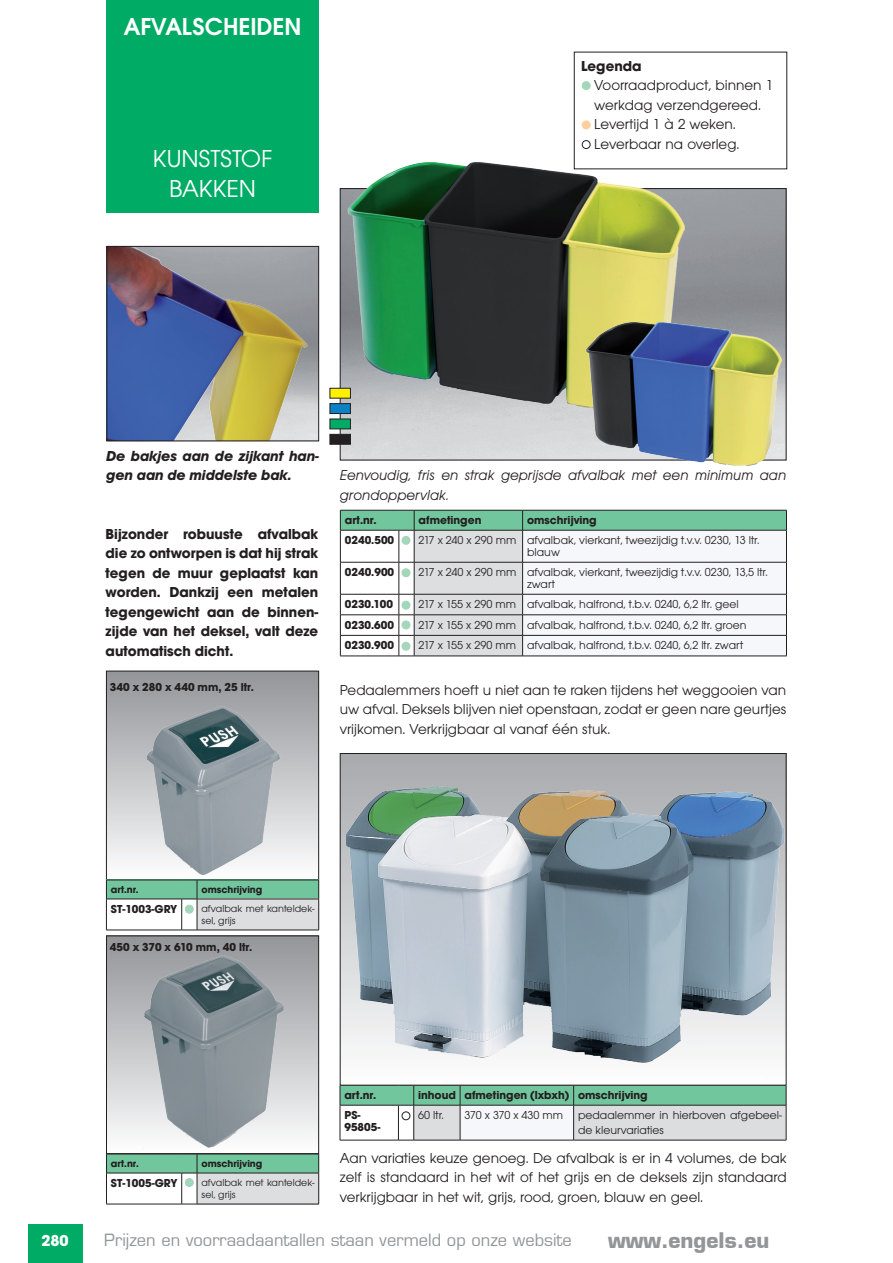
<style>
.page{position:relative;width:893px;height:1263px;background:#fff}
.page>*{position:absolute;margin:0;border:0;box-sizing:border-box;transform-origin:0 0}
.blokteksten_onderkan{font:25.5px "Avant Garde Gothic Itc T";color:#fff}
.blokteksten_bovenkan{font:600 25.5px "Avant Garde Gothic Itc T";color:#fff}
.t1{font:700 21px "Eurostile";color:#939598}
.t2{font:16.5px "Eurostile";color:#939598}
.t3{font:700 16.5px "Avant Garde Gothic Itc T";color:#fff}
.platte_tekst{font:15px/19.5px "Avant Garde Gothic Itc T";color:#231f20;text-align:justify}
.platte_tekst_bold{font:700 15px/19.5px "Avant Garde Gothic Itc T";color:#231f20;text-align:justify}
.ondertitel{font:italic 15px/19.5px "Avant Garde Gothic Itc T";color:#231f20}
.ondertitel_bold{font:italic 700 15px/19.5px "Avant Garde Gothic Itc T";color:#231f20}
.platte_tekst-2{font:700 15px "Avant Garde Gothic Itc T";color:#231f20}
.tabel_tekst{font:12px/12px "Avant Garde Gothic Itc T";color:#231f20}
.tabel_kop{font:700 12px "Avant Garde Gothic Itc T";color:#231f20}
.artikelnr{font:700 12px/12px "Avant Garde Gothic Itc T";color:#231f20}
.tabel_tekst-2{font:700 12px "Avant Garde Gothic Itc T";color:#231f20}
.tabel_tekst-3{font:10.5px/12px "Avant Garde Gothic Itc T";color:#231f20}
.tabel_kop-2{font:700 10.5px "Avant Garde Gothic Itc T";color:#231f20}
</style>
<div class="page">
<div style="left:28px;top:1224px;width:54px;height:39px;background:#00ab66"></div>
<div style="left:106px;top:0;width:213px;height:213px;background:#00ab66"></div>
<div style="left:106px;top:936px;width:213px;height:217px;background:linear-gradient(to bottom,#939498,#fcfcfd)"></div>
<div style="left:106px;top:936px;width:213px;height:218px;border:1px solid #231f20"></div>
<div style="left:106px;top:671px;width:213px;height:209px;background:linear-gradient(to bottom,#939498,#fcfdfd)"></div>
<div style="left:106px;top:671px;width:213px;height:209px;border:1px solid #231f20"></div>
<img style="left:142px;top:952px;width:143px;height:198px">
<img style="left:143px;top:704px;width:139px;height:170px">
<img style="left:342px;top:755px;width:442px;height:308px">
<div style="left:340px;top:753px;width:446px;height:332px;border:1px solid #231f20"></div>
<svg style="left:340px;top:510px;width:447px;height:147px"></svg>
<hr style="left:522px;top:656px;width:265px;height:1px;background:#231f20">
<div style="left:330px;top:419px;width:21px;height:10px;background:#00ab66;border:1px solid #231f20"></div>
<div style="left:330px;top:434px;width:21px;height:11px;background:#231f20;border:1px solid #231f20"></div>
<img style="left:329px;top:143px;width:374px;height:281px">
<img style="left:576px;top:311px;width:211px;height:155px">
<svg style="left:340px;top:1085px;width:447px;height:56px"></svg>
<hr style="left:460px;top:1105px;width:1px;height:35px;background:#231f20">
<hr style="left:460px;top:1140px;width:114px;height:1px;background:#231f20">
<hr style="left:573px;top:1105px;width:1px;height:35px;background:#231f20">
<hr style="left:786px;top:1105px;width:1px;height:35px;background:#231f20">
<hr style="left:574px;top:1140px;width:212px;height:1px;background:#231f20">
<img style="left:109px;top:248px;width:208px;height:191px">
<div style="left:107px;top:246px;width:212px;height:195px;border:1px solid #231f20"></div>
<div style="left:402px;top:536px;width:8px;height:8px;background:#a3d6ba;border-radius:50%"></div>
<div style="left:402px;top:536px;width:8px;height:8px;border:1px solid #a3d6ba;border-radius:50%"></div>
<div style="left:402px;top:569px;width:8px;height:8px;background:#a3d6ba;border-radius:50%"></div>
<div style="left:402px;top:569px;width:8px;height:8px;border:1px solid #a3d6ba;border-radius:50%"></div>
<div style="left:402px;top:601px;width:8px;height:8px;background:#a3d6ba;border-radius:50%"></div>
<div style="left:402px;top:601px;width:8px;height:8px;border:1px solid #a3d6ba;border-radius:50%"></div>
<div style="left:402px;top:621px;width:8px;height:8px;background:#a3d6ba;border-radius:50%"></div>
<div style="left:402px;top:621px;width:8px;height:8px;border:1px solid #a3d6ba;border-radius:50%"></div>
<div style="left:402px;top:642px;width:8px;height:8px;background:#a3d6ba;border-radius:50%"></div>
<div style="left:402px;top:642px;width:8px;height:8px;border:1px solid #a3d6ba;border-radius:50%"></div>
<div style="left:402px;top:1112px;width:8px;height:8px;border:1px solid #231f20;border-radius:50%"></div>
<div style="left:582px;top:121px;width:8px;height:8px;background:#fdcf9d;border-radius:50%"></div>
<div style="left:582px;top:121px;width:8px;height:8px;border:1px solid #fdcf9d;border-radius:50%"></div>
<div style="left:582px;top:82px;width:8px;height:8px;background:#a3d6ba;border-radius:50%"></div>
<div style="left:582px;top:81px;width:8px;height:9px;border:1px solid #a3d6ba;border-radius:50%"></div>
<div style="left:582px;top:140px;width:8px;height:9px;border:1px solid #231f20;border-radius:50%"></div>
<div style="left:197px;top:1154px;width:122px;height:19px;background:#72c69d"></div>
<div style="left:197px;top:1173px;width:122px;height:31px;background:#dddedf"></div>
<hr style="left:197px;top:1204px;width:122px;height:1px;background:#231f20">
<hr style="left:318px;top:1173px;width:1px;height:31px;background:#231f20">
<hr style="left:197px;top:1154px;width:122px;height:1px;background:#231f20">
<svg style="left:318px;top:1154px;width:1px;height:19px"></svg>
<svg style="left:106px;top:1154px;width:92px;height:51px"></svg>
<hr style="left:197px;top:1173px;width:122px;height:1px;background:#231f20">
<div style="left:197px;top:880px;width:122px;height:19px;background:#72c69d"></div>
<div style="left:197px;top:899px;width:122px;height:31px;background:#dddedf"></div>
<hr style="left:197px;top:930px;width:122px;height:1px;background:#231f20">
<hr style="left:318px;top:899px;width:1px;height:31px;background:#231f20">
<hr style="left:197px;top:880px;width:122px;height:1px;background:#231f20">
<svg style="left:318px;top:880px;width:1px;height:19px"></svg>
<svg style="left:106px;top:880px;width:92px;height:51px"></svg>
<hr style="left:197px;top:899px;width:122px;height:1px;background:#231f20">
<div style="left:185px;top:905px;width:8px;height:8px;background:#a3d6ba;border-radius:50%"></div>
<div style="left:185px;top:905px;width:8px;height:8px;border:1px solid #a3d6ba;border-radius:50%"></div>
<div style="left:185px;top:1178px;width:8px;height:8px;background:#a3d6ba;border-radius:50%"></div>
<div style="left:185px;top:1178px;width:8px;height:9px;border:1px solid #a3d6ba;border-radius:50%"></div>
<p class="blokteksten_bovenkan" style="left:124px;top:11px;width:179px">AFVALSCHEIDEN</p>
<p class="blokteksten_onderkan" style="left:153px;top:143px;width:121px">KUNSTSTOF</p>
<p class="blokteksten_onderkan" style="left:169px;top:174px;width:89px">BAKKEN</p>
<p class="platte_tekst-2" style="left:581px;top:56px;width:62px">Legenda</p>
<p class="platte_tekst" style="left:594px;top:75px;width:181px">Voorraadproduct, binnen 1 werkdag verzendgereed.</p>
<p class="platte_tekst" style="left:594px;top:114px;width:143px">Levertijd 1 à 2 weken.</p>
<p class="platte_tekst" style="left:594px;top:134px;width:147px">Leverbaar na overleg.</p>
<p class="ondertitel_bold" style="left:106px;top:445px;width:214px">De bakjes aan de zijkant han&shy;gen aan de middelste bak.</p>
<p class="platte_tekst_bold" style="left:106px;top:523px;width:214px">Bijzonder robuuste afvalbak die zo ontworpen is dat hij strak tegen de muur geplaatst kan worden. Dankzij een metalen tegengewicht aan de binnen&shy;zijde van het deksel, valt deze automatisch dicht.</p>
<p class="tabel_kop" style="left:110px;top:679px;width:146px">340 x 280 x 440 mm, 25 ltr.</p>
<p class="ondertitel" style="left:340px;top:465px;width:448px">Eenvoudig, fris en strak geprijsde afvalbak met een minimum aan grondoppervlak.</p>
<p class="tabel_kop" style="left:345px;top:513px;width:33px">art.nr.</p>
<p class="tabel_kop" style="left:419px;top:513px;width:64px">afmetingen</p>
<p class="tabel_kop" style="left:527px;top:513px;width:71px">omschrijving</p>
<p class="artikelnr" style="left:345px;top:534px;width:51px">0240.500</p>
<p class="tabel_tekst" style="left:419px;top:534px;width:99px">217 x 240 x 290 mm</p>
<p class="tabel_tekst" style="left:527px;top:534px;width:234px">afvalbak, vierkant, tweezijdig t.v.v. 0230, 13 ltr. blauw</p>
<p class="artikelnr" style="left:345px;top:566px;width:51px">0240.900</p>
<p class="tabel_tekst" style="left:419px;top:566px;width:99px">217 x 240 x 290 mm</p>
<p class="tabel_tekst" style="left:527px;top:566px;width:242px">afvalbak, vierkant, tweezijdig t.v.v. 0230, 13,5 ltr. zwart</p>
<p class="artikelnr" style="left:345px;top:598px;width:50px">0230.100</p>
<p class="tabel_tekst" style="left:419px;top:598px;width:99px">217 x 155 x 290 mm</p>
<p class="tabel_tekst" style="left:527px;top:598px;width:213px">afvalbak, halfrond, t.b.v. 0240, 6,2 ltr. geel</p>
<p class="artikelnr" style="left:345px;top:618px;width:51px">0230.600</p>
<p class="tabel_tekst" style="left:419px;top:619px;width:99px">217 x 155 x 290 mm</p>
<p class="tabel_tekst" style="left:527px;top:619px;width:221px">afvalbak, halfrond, t.b.v. 0240, 6,2 ltr. groen</p>
<p class="artikelnr" style="left:345px;top:639px;width:51px">0230.900</p>
<p class="tabel_tekst" style="left:419px;top:639px;width:99px">217 x 155 x 290 mm</p>
<p class="tabel_tekst" style="left:527px;top:639px;width:218px">afvalbak, halfrond, t.b.v. 0240, 6,2 ltr. zwart</p>
<p class="platte_tekst" style="left:340px;top:680px;width:448px">Pedaalemmers hoeft u niet aan te raken tijdens het weggooien van uw afval. Deksels blijven niet openstaan, zodat er geen nare geurtjes vrijkomen. Verkrijgbaar al vanaf één stuk.</p>
<p class="tabel_kop-2" style="left:111px;top:883px;width:29px">art.nr.</p>
<p class="tabel_kop-2" style="left:201px;top:883px;width:62px">omschrijving</p>
<p class="tabel_tekst-2" style="left:111px;top:902px;width:68px">ST-1003-GRY</p>
<p class="tabel_tekst-3" style="left:201px;top:902px;width:115px">afvalbak met kanteldek&shy;sel, grijs</p>
<p class="tabel_kop" style="left:110px;top:940px;width:144px">450 x 370 x 610 mm, 40 ltr.</p>
<p class="tabel_kop-2" style="left:111px;top:1157px;width:29px">art.nr.</p>
<p class="tabel_kop-2" style="left:201px;top:1157px;width:62px">omschrijving</p>
<p class="tabel_tekst-2" style="left:111px;top:1176px;width:68px">ST-1005-GRY</p>
<p class="tabel_tekst-3" style="left:201px;top:1176px;width:115px">afvalbak met kanteldek&shy;sel, grijs</p>
<p class="tabel_kop" style="left:344px;top:1088px;width:33px">art.nr.</p>
<p class="tabel_kop" style="left:418px;top:1088px;width:39px">inhoud</p>
<p class="tabel_kop" style="left:465px;top:1088px;width:106px">afmetingen (lxbxh)</p>
<p class="tabel_kop" style="left:578px;top:1088px;width:71px">omschrijving</p>
<p class="artikelnr" style="left:344px;top:1109px;width:38px">PS-<br>95805-</p>
<p class="tabel_tekst" style="left:418px;top:1109px;width:27px">60 ltr.</p>
<p class="tabel_tekst" style="left:465px;top:1109px;width:100px">370 x 370 x 430 mm</p>
<p class="tabel_tekst" style="left:578px;top:1107px;width:205px;line-height:15px">pedaalemmer in hierboven afgebeel&shy;de kleurvariaties</p>
<p class="platte_tekst" style="left:340px;top:1148px;width:448px">Aan variaties keuze genoeg. De afvalbak is er in 4 volumes, de bak zelf is standaard in het wit of het grijs en de deksels zijn standaard verkrijgbaar in het wit, grijs, rood, groen, blauw en geel.</p>
<p class="t3" style="left:41px;top:1231px;width:29px">280</p>
<p class="t2" style="left:104px;top:1230px;width:469px">Prijzen en voorraadaantallen staan vermeld op onze website</p>
<h2 class="t1" style="left:608px;top:1226px;width:163px">www.engels.eu</h2>
</div>
